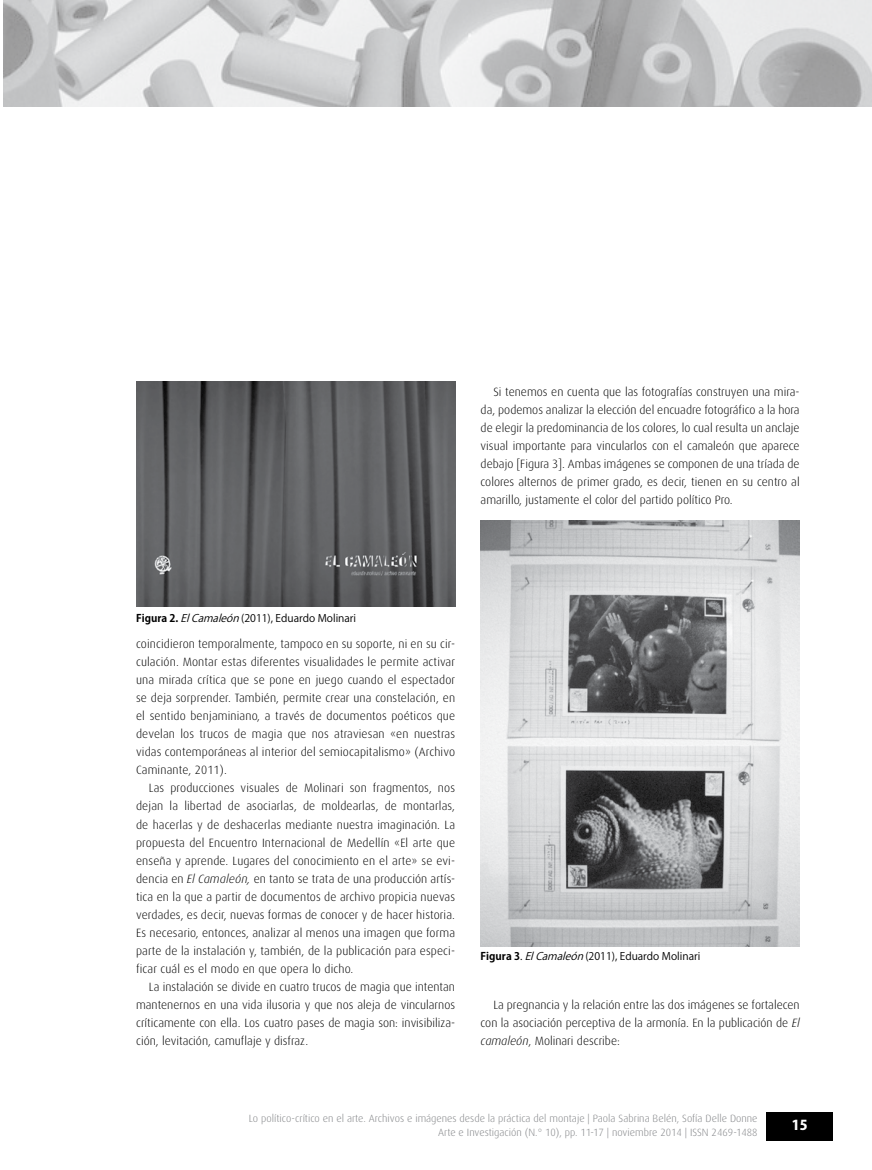
<style>
.page{position:relative;width:872px;height:1170px;background:#fff}
.page>*{position:absolute;margin:0;border:0;box-sizing:border-box;transform-origin:0 0}
.t1{font:800 13.5px "Koz Go Pro";color:#fff}
.t2{font:300 12px/18px "Dax";color:#000;text-align:justify}
.t3{font:300 10.5px/13.5px "Dax";color:#808285;text-align:right}
.t4{font:10.5px "Koz Go Pro";color:#000}
.s1{font-weight:700}
.s2{font-style:italic}
</style>
<div class="page">
<div style="left:766px;top:1111px;width:67px;height:29px;background:#000"></div>
<img style="left:4px;top:0;width:868px;height:106px">
<img style="left:136px;top:382px;width:319px;height:225px">
<img style="left:480px;top:520px;width:319px;height:426px">
<p class="t2" style="left:480px;top:383px;width:320px;text-indent:13px">Si tenemos en cuenta que las fotografías construyen una mira&shy;da, podemos analizar la elección del encuadre fotográfico a la hora de elegir la predominancia de los colores, lo cual resulta un anclaje visual importante para vincularlos con el camaleón que aparece debajo [Figura 3]. Ambas imágenes se componen de una tríada de colores alternos de primer grado, es decir, tienen en su centro al amarillo, justamente el color del partido político Pro.</p>
<p class="t4" style="left:136px;top:611px;width:222px"><span class="s1">Figura 2.</span> <span class="s2">ElCamaleón</span>(2011), Eduardo Molinari</p>
<p class="t2" style="left:136px;top:635px;width:320px">coincidieron temporalmente, tampoco en su soporte, ni en su cir&shy;culación. Montar estas diferentes visualidades le permite activar una mirada crítica que se pone en juego cuando el espectador se deja sorprender. También, permite crear una constelación, en el sentido benjaminiano, a través de documentos poéticos que develan los trucos de magia que nos atraviesan «en nuestras vidas contemporáneas al interior del semiocapitalismo» (Archivo Caminante, 2011).</p>
<p class="t2" style="left:136px;top:779px;width:320px;text-indent:13px">Las producciones visuales de Molinari son fragmentos, nos dejan la libertad de asociarlas, de moldearlas, de montarlas, de hacerlas y de deshacerlas mediante nuestra imaginación. La propuesta del Encuentro Internacional de Medellín «El arte que enseña y aprende. Lugares del conocimiento en el arte» se evi&shy;dencia en <span class="s2">El Camaleón,</span> en tanto se trata de una producción artís&shy;tica en la que a partir de documentos de archivo propicia nuevas verdades, es decir, nuevas formas de conocer y de hacer historia.<br>Es necesario, entonces, analizar al menos una imagen que forma parte de la instalación y, también, de la publicación para especi&shy;ficar cuál es el modo en que opera lo dicho.</p>
<p class="t2" style="left:136px;top:977px;width:320px;text-indent:13px">La instalación se divide en cuatro trucos de magia que intentan mantenernos en una vida ilusoria y que nos aleja de vincularnos críticamente con ella. Los cuatro pases de magia son: invisibiliza&shy;ción, levitación, camuflaje y disfraz.</p>
<p class="t4" style="left:480px;top:949px;width:221px"><span class="s1">Figura 3</span>. <span class="s2">ElCamaleón</span>(2011), Eduardo Molinari</p>
<p class="t2" style="left:480px;top:995px;width:320px;text-indent:13px">La pregnancia y la relación entre las dos imágenes se fortalecen con la asociación perceptiva de la armonía. En la publicación de <span class="s2">El camaleón</span>, Molinari describe:</p>
<p class="t3" style="left:249px;top:1111px;width:510px">Lo político-crítico en el arte. Archivos e imágenes desde la práctica del montaje | Paola Sabrina Belén, Sofía Delle Donne<br>Arte e Investigación (N.° 10), pp. 11-17 | noviembre 2014 | ISSN 2469-1488</p>
<p class="t1" style="left:792px;top:1116px;width:17px">15</p>
</div>
